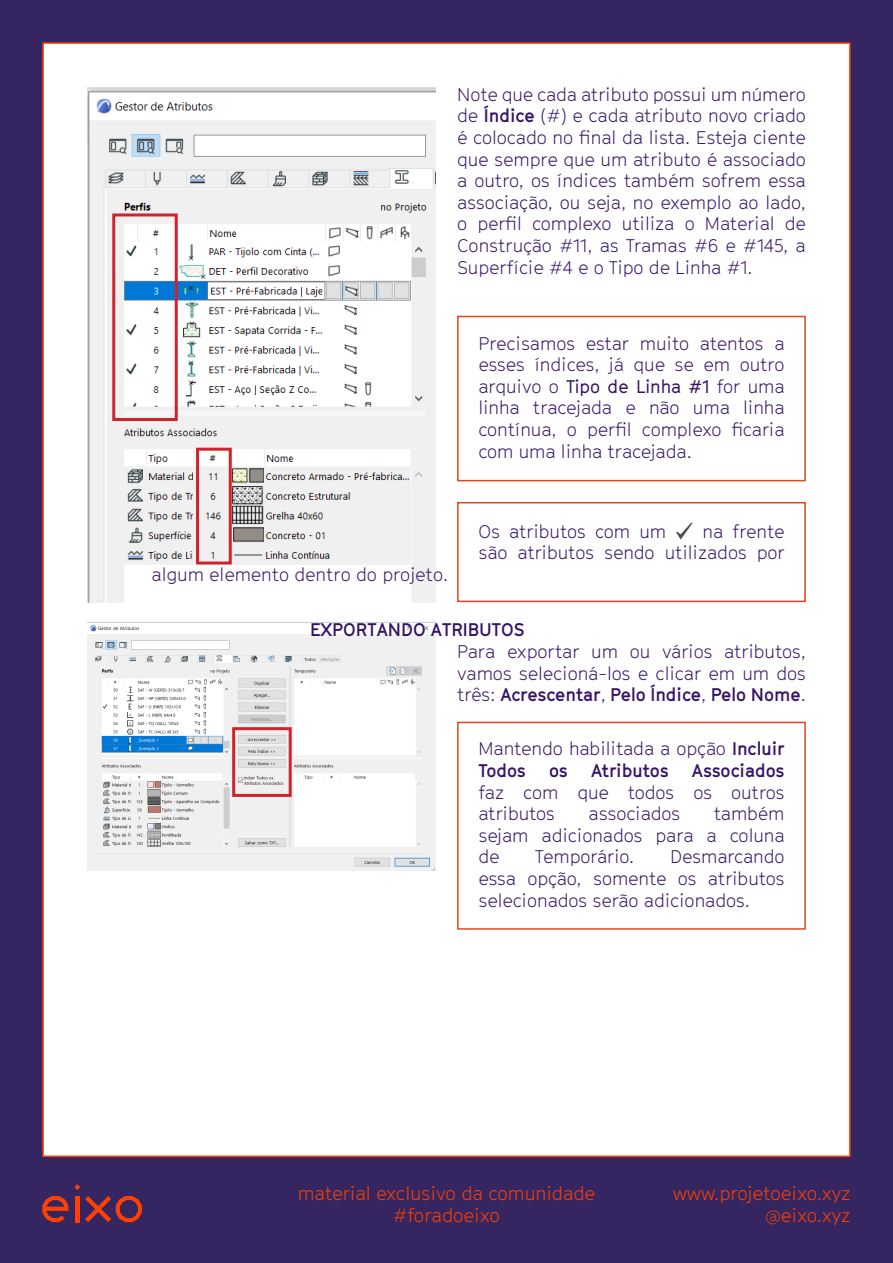
<style>
.page{position:relative;width:893px;height:1263px;background:#fff}
.page>*{position:absolute;margin:0;border:0;box-sizing:border-box;transform-origin:0 0}
.t1{font:300 18.6px/22.4px "GT Cinetype";color:#ff4000;text-align:right}
.t2{font:300 18px/21.6px "GT Cinetype";color:#361366;text-align:justify}
.t3{font:700 18px "GT Cinetype";color:#361366}
.s1{font-weight:700}
.s2{font-weight:400}
.s3{font-family:"T3 Font 0";font-weight:400;color:#000}
</style>
<div class="page">
<div style="left:0;top:0;width:42px;height:1263px;background:#352662"></div>
<div style="left:851px;top:0;width:42px;height:1263px;background:#352662"></div>
<div style="left:31px;top:0;width:862px;height:42px;background:#352662"></div>
<div style="left:31px;top:1157px;width:862px;height:106px;background:#352662"></div>
<div style="left:457px;top:316px;width:349px;height:165px;border:2px solid #e4451e"></div>
<div style="left:457px;top:502px;width:349px;height:100px;border:2px solid #e4451e"></div>
<div style="left:457px;top:722px;width:349px;height:208px;border:2px solid #e4451e"></div>
<img style="left:87px;top:87px;width:349px;height:515px">
<img style="left:87px;top:625px;width:349px;height:245px">
<div style="left:112px;top:213px;width:66px;height:208px;border:3px solid #d1232a"></div>
<div style="left:196px;top:448px;width:36px;height:116px;border:3px solid #d1232a"></div>
<div style="left:232px;top:727px;width:60px;height:70px;border:3px solid #d1232a"></div>
<svg style="left:42px;top:1196px;width:26px;height:26px"></svg>
<svg style="left:74px;top:1184px;width:6px;height:6px"></svg>
<hr style="left:75px;top:1196px;width:4px;height:26px;background:#ff4000">
<svg style="left:85px;top:1196px;width:57px;height:26px"></svg>
<p class="t2" style="left:457px;top:83px;width:350px">Note que cada atributo possui um número de <span class="s1">Índice</span> (#) e cada atributo novo criado é colocado no fnal da lista. Esteja ciente que sempre que um atributo é associado a outro, os índices também sofrem essa associação, ou seja, no exemplo ao lado, o perfl complexo utiliza o Material de Construção #11, as Tramas #6 e #145, a Superfície #4 e o Tipo de Linha #1.</p>
<p class="t2" style="left:478px;top:332px;width:308px">Precisamos estar muito atentos a esses índices, já que se em outro arquivo o <span class="s2">Tipo de Linha #1</span> for uma linha tracejada e não uma linha contínua, o perfl complexo fcaria com uma linha tracejada.</p>
<p class="t2" style="left:152px;top:563px;width:298px">algum elemento dentro do projeto.</p>
<p class="t2" style="left:478px;top:520px;width:308px">Os atributos com um <span class="s3">✔</span> na frente são atributos sendo utilizados por</p>
<p class="t3" style="left:310px;top:619px;width:216px">EXPORTANDO ATRIBUTOS</p>
<p class="t2" style="left:457px;top:640px;width:350px">Para exportar um ou vários atributos, vamos selecioná-los e clicar em um dos três: <span class="s1">Acrescentar</span>, <span class="s1">Pelo Índice</span>, <span class="s1">Pelo Nome</span>.</p>
<p class="t2" style="left:478px;top:738px;width:308px">Mantendo habilitada a opção <span class="s1">Incluir<br>Todos</span></p>
<p class="t2" style="left:478px;top:760px;width:308px;text-indent:213px"><span class="s1">Associados </span>faz com que todos os outros atributos</p>
<p class="t3" style="left:549px;top:760px;width:20px">os</p>
<p class="t3" style="left:591px;top:760px;width:79px">Atributos</p>
<p class="t2" style="left:478px;top:803px;width:308px;text-indent:235px">também sejam adicionados para a coluna de</p>
<p class="t2" style="left:589px;top:803px;width:93px">associados</p>
<p class="t2" style="left:478px;top:846px;width:308px;text-indent:192px">Desmarcando essa opção, somente os atributos selecionados serão adicionados.</p>
<p class="t2" style="left:535px;top:846px;width:101px">Temporário.</p>
<p class="t1" style="left:298px;top:1182px;width:299px;text-align:center">material exclusivo da comunidade #foradoeixo</p>
<p class="t1" style="left:673px;top:1182px;width:179px">www.projetoeixo.xyz @eixo.xyz</p>
</div>
